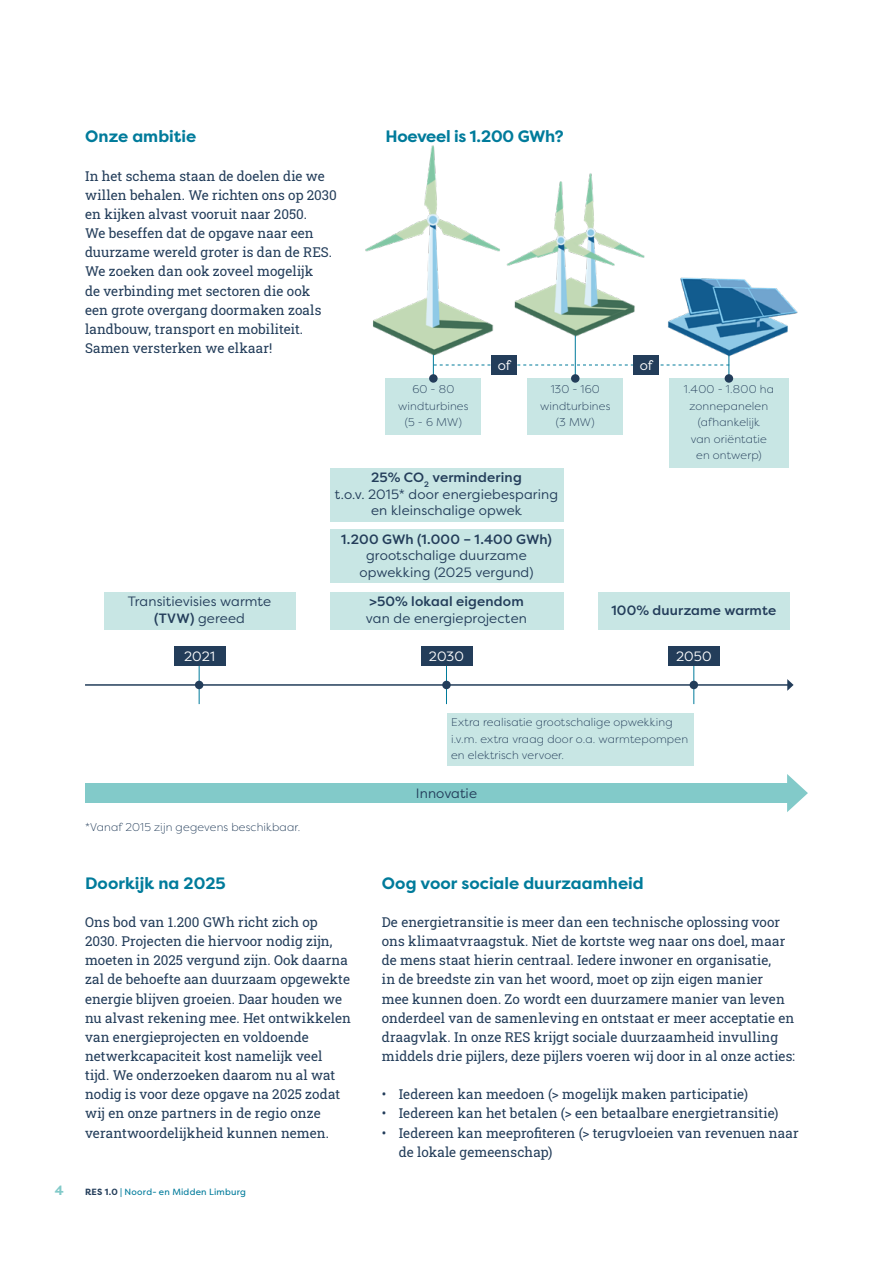
<style>
.page{position:relative;width:893px;height:1263px;background:#fff}
.page>*{position:absolute;margin:0;border:0;box-sizing:border-box;transform-origin:0 0}
.t1{font:700 16.5px "Filson Pro";color:#007b9b}
.t2{font:700 16.5px "Filson Pro";letter-spacing:-.02em;color:#007b9b}
.t3{font:13.5px/19.2px "Roboto Slab";letter-spacing:.005em;color:#233d5a}
.t4{font:13.5px/16.5px "Filson Pro";letter-spacing:.005em;color:#233d5a;text-align:center}
.t5{font:500 13.5px "Filson Pro";letter-spacing:.01em;color:#233d5a}
.t6{font:13.5px "Filson Pro";letter-spacing:-.005em;color:#fff}
.t7{font:700 13.5px "Filson Pro";color:#82cac9}
.t8{font:300 11.25px/16.5px "Filson Pro";letter-spacing:.015em;color:#233d5a;text-align:center}
.t9{font:9px "Filson Pro";letter-spacing:.025em;color:#007b9b}
.s1{font-weight:500}
.s2{font-weight:700;color:#233d5a}
</style>
<div class="page">
<hr style="left:446px;top:666px;width:1px;height:38px;background:#007b9b">
<hr style="left:199px;top:666px;width:1px;height:38px;background:#007b9b">
<hr style="left:693px;top:666px;width:1px;height:38px;background:#007b9b">
<hr style="left:85px;top:684px;width:703px;height:2px;background:#233d5a">
<svg style="left:787px;top:679px;width:7px;height:12px"></svg>
<div style="left:195px;top:681px;width:8px;height:8px;background:#233d5a;border-radius:50%"></div>
<div style="left:442px;top:681px;width:9px;height:8px;background:#233d5a;border-radius:50%"></div>
<div style="left:690px;top:681px;width:8px;height:8px;background:#233d5a;border-radius:50%"></div>
<div style="left:174px;top:647px;width:51px;height:19px;background:#233d5a"></div>
<div style="left:421px;top:647px;width:51px;height:19px;background:#233d5a"></div>
<div style="left:668px;top:647px;width:51px;height:19px;background:#233d5a"></div>
<div style="left:85px;top:783px;width:702px;height:20px;background:#82cac9"></div>
<svg style="left:787px;top:774px;width:21px;height:38px"></svg>
<div style="left:447px;top:714px;width:246px;height:52px;background:#c8e6e4"></div>
<div style="left:598px;top:592px;width:191px;height:37px;background:#c8e6e4"></div>
<div style="left:330px;top:592px;width:233px;height:37px;background:#c8e6e4"></div>
<div style="left:330px;top:529px;width:233px;height:54px;background:#c8e6e4"></div>
<div style="left:330px;top:468px;width:233px;height:53px;background:#c8e6e4"></div>
<div style="left:104px;top:592px;width:191px;height:37px;background:#c8e6e4"></div>
<svg style="left:434px;top:365px;width:294px;height:1px"></svg>
<hr style="left:433px;top:340px;width:1px;height:38px;background:#007b9b">
<hr style="left:575px;top:324px;width:1px;height:54px;background:#007b9b">
<hr style="left:728px;top:324px;width:1px;height:54px;background:#007b9b">
<img style="left:365px;top:145px;width:433px;height:213px">
<div style="left:385px;top:378px;width:96px;height:57px;background:#c8e6e4"></div>
<div style="left:527px;top:378px;width:96px;height:57px;background:#c8e6e4"></div>
<div style="left:669px;top:378px;width:119px;height:90px;background:#c8e6e4"></div>
<div style="left:429px;top:374px;width:9px;height:9px;background:#233d5a;border-radius:50%"></div>
<div style="left:571px;top:374px;width:8px;height:9px;background:#233d5a;border-radius:50%"></div>
<div style="left:725px;top:374px;width:8px;height:9px;background:#233d5a;border-radius:50%"></div>
<div style="left:492px;top:355px;width:25px;height:19px;background:#233d5a"></div>
<div style="left:633px;top:355px;width:26px;height:19px;background:#233d5a"></div>
<p class="t1" style="left:85px;top:126px;width:113px">Onze ambitie</p>
<p class="t3" style="left:85px;top:166px;width:253px">In het schema staan de doelen die we willen behalen. We richten ons op 2030 en kijken alvast vooruit naar 2050.<br>We beseffen dat de opgave naar een duurzame wereld groter is dan de RES.<br>We zoeken dan ook zoveel mogelijk<br>de verbinding met sectoren die ook<br>een grote overgang doormaken zoals landbouw, transport en mobiliteit.<br>Samen versterken we elkaar!</p>
<p class="t2" style="left:385px;top:126px;width:180px">Hoeveel is 1.200 GWh?</p>
<p class="t6" style="left:498px;top:356px;width:14px">of</p>
<p class="t6" style="left:640px;top:356px;width:14px">of</p>
<p class="t8" style="left:398px;top:381px;width:72px">60 - 80 windturbines (5 - 6 MW)</p>
<p class="t8" style="left:540px;top:381px;width:72px">130 - 160 windturbines (3 MW)</p>
<p class="t8" style="left:684px;top:381px;width:92px">1.400 - 1.800 ha zonnepanelen (afhankelijk<br>van oriëntatie en ontwerp)</p>
<p class="t4" style="left:335px;top:469px;width:225px"><span class="s1">25% CO</span><sub>2</sub> <span class="s1">vermindering<br></span>t.o.v. 2015* door energiebesparing en kleinschalige opwek</p>
<p class="t4" style="left:128px;top:593px;width:145px">Transitievisies warmte <span class="s1">(TVW)</span> gereed</p>
<p class="t5" style="left:341px;top:530px;width:212px">1.200 GWh (1.000 – 1.400 GWh)</p>
<p class="t4" style="left:359px;top:547px;width:176px">grootschalige duurzame opwekking (2025 vergund)</p>
<p class="t5" style="left:369px;top:592px;width:156px">&gt;50% lokaal eigendom</p>
<p class="t4" style="left:366px;top:609px;width:163px">van de energieprojecten</p>
<p class="t5" style="left:611px;top:600px;width:166px">100% duurzame warmte</p>
<p class="t6" style="left:184px;top:648px;width:32px">2021</p>
<p class="t6" style="left:429px;top:648px;width:37px">2030</p>
<p class="t6" style="left:676px;top:648px;width:37px">2050</p>
<p class="t8" style="left:451px;top:714px;width:238px;text-align:left">Extra realisatie grootschalige opwekking i.v.m. extra vraag door o.a. warmtepompen en elektrisch vervoer.</p>
<p class="t8" style="left:85px;top:819px;width:217px">*Vanaf 2015 zijn gegevens beschikbaar.</p>
<p class="t1" style="left:85px;top:872px;width:142px">Doorkijk na 2025</p>
<p class="t3" style="left:85px;top:912px;width:267px">Ons bod van 1.200 GWh richt zich op 2030. Projecten die hiervoor nodig zijn, moeten in 2025 vergund zijn. Ook daarna zal de behoefte aan duurzaam opgewekte energie blijven groeien. Daar houden we nu alvast rekening mee. Het ontwikkelen van energieprojecten en voldoende netwerkcapaciteit kost namelijk veel<br>tijd. We onderzoeken daarom nu al wat nodig is voor deze opgave na 2025 zodat wij en onze partners in de regio onze verantwoordelijkheid kunnen nemen.</p>
<p class="t7" style="left:55px;top:1182px;width:10px">4</p>
<p class="t9" style="left:85px;top:1186px;width:162px"><span class="s2">RES 1.0</span> | Noord- en Midden Limburg</p>
<p class="t4" style="left:416px;top:785px;width:63px">Innovatie</p>
<p class="t1" style="left:382px;top:872px;width:263px">Oog voor sociale duurzaamheid</p>
<p class="t3" style="left:382px;top:912px;width:415px">De energietransitie is meer dan een technische oplossing voor ons klimaatvraagstuk. Niet de kortste weg naar ons doel, maar de mens staat hierin centraal. Iedere inwoner en organisatie,<br>in de breedste zin van het woord, moet op zijn eigen manier<br>mee kunnen doen. Zo wordt een duurzamere manier van leven onderdeel van de samenleving en ontstaat er meer acceptatie en draagvlak. In onze RES krijgt sociale duurzaamheid invulling middels drie pijlers, deze pijlers voeren wij door in al onze acties:</p>
<p class="t3" style="left:382px;top:1084px;width:368px">• Iedereen kan meedoen (&gt; mogelijk maken participatie)</p>
<p class="t3" style="left:382px;top:1103px;width:398px">• Iedereen kan het betalen (&gt; een betaalbare energietransitie)</p>
<p class="t3" style="left:399px;top:1123px;width:401px;text-indent:-17px">• Iedereen kan meeprofiteren (&gt; terugvloeien van revenuen naar de lokale gemeenschap)</p>
</div>
